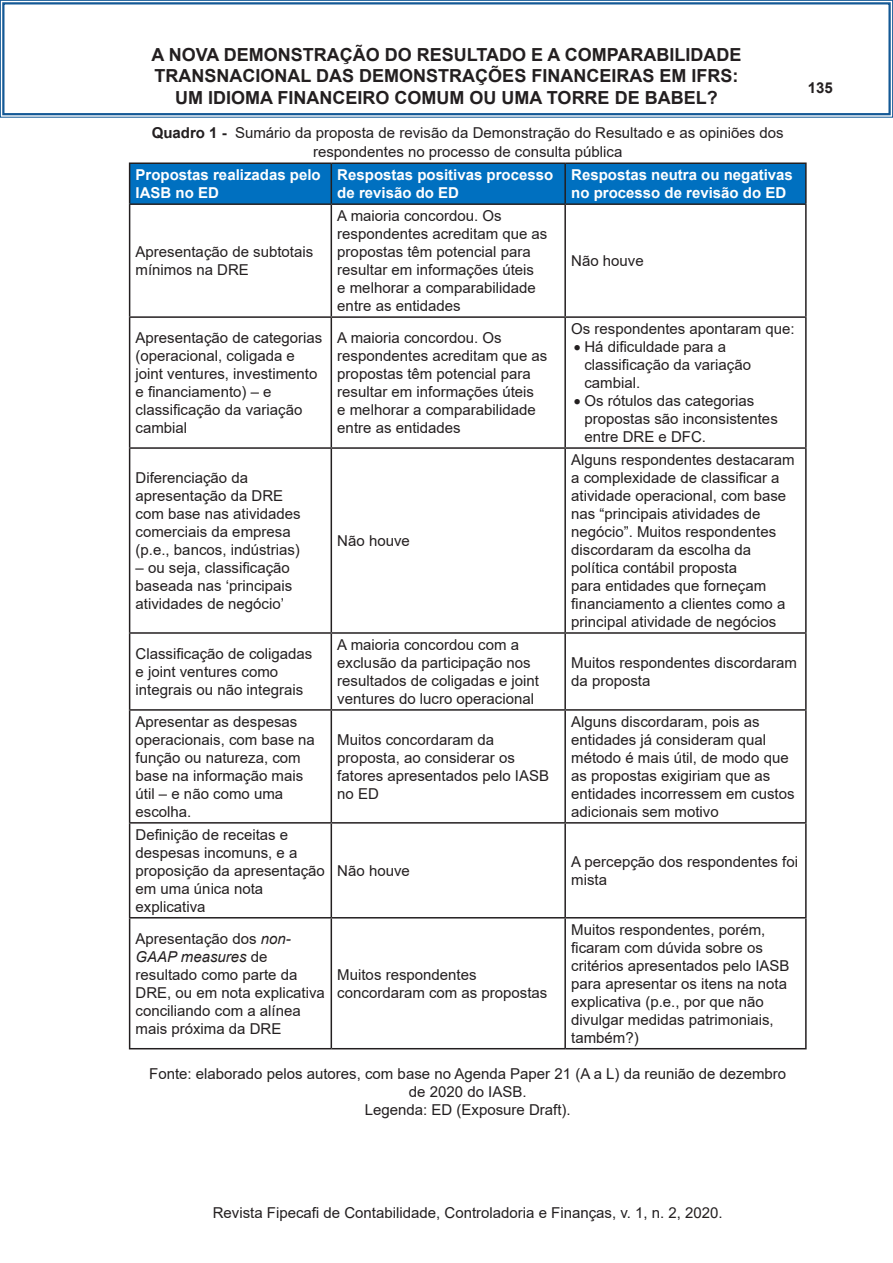
<style>
.page{position:relative;width:893px;height:1263px;background:#fff}
.page>*{position:absolute;margin:0;border:0;box-sizing:border-box;transform-origin:0 0}
.t1{font:700 18px/21.6px "Arial";color:#231f20;text-align:center}
.t2{font:15px/18px "Arial";color:#231f20}
.t3{font:700 15px/18px "Arial";color:#fff}
.t4{font:700 15px "Arial";color:#231f20}
.s1{font-weight:700}
.s2{font-style:italic}
</style>
<div class="page">
<div style="left:130px;top:164px;width:675px;height:39px;background:#0070c0"></div>
<hr style="left:129px;top:162px;width:202px;height:2px;background:#231f20">
<hr style="left:129px;top:164px;width:1px;height:39px;background:#231f20">
<hr style="left:331px;top:162px;width:234px;height:2px;background:#231f20">
<hr style="left:331px;top:164px;width:1px;height:39px;background:#231f20">
<hr style="left:565px;top:162px;width:242px;height:2px;background:#231f20">
<hr style="left:564px;top:164px;width:2px;height:39px;background:#231f20">
<hr style="left:805px;top:164px;width:2px;height:39px;background:#231f20">
<hr style="left:129px;top:203px;width:202px;height:2px;background:#231f20">
<hr style="left:129px;top:205px;width:1px;height:111px;background:#231f20">
<hr style="left:331px;top:203px;width:234px;height:2px;background:#231f20">
<hr style="left:331px;top:205px;width:1px;height:111px;background:#231f20">
<hr style="left:565px;top:203px;width:242px;height:2px;background:#231f20">
<hr style="left:564px;top:205px;width:2px;height:111px;background:#231f20">
<hr style="left:805px;top:205px;width:2px;height:111px;background:#231f20">
<hr style="left:129px;top:316px;width:202px;height:2px;background:#231f20">
<hr style="left:129px;top:318px;width:1px;height:129px;background:#231f20">
<hr style="left:331px;top:316px;width:234px;height:2px;background:#231f20">
<hr style="left:331px;top:318px;width:1px;height:129px;background:#231f20">
<hr style="left:565px;top:316px;width:242px;height:2px;background:#231f20">
<hr style="left:564px;top:318px;width:2px;height:129px;background:#231f20">
<hr style="left:805px;top:318px;width:2px;height:129px;background:#231f20">
<hr style="left:129px;top:447px;width:202px;height:2px;background:#231f20">
<hr style="left:129px;top:449px;width:1px;height:183px;background:#231f20">
<hr style="left:331px;top:447px;width:234px;height:2px;background:#231f20">
<hr style="left:331px;top:449px;width:1px;height:183px;background:#231f20">
<hr style="left:565px;top:447px;width:242px;height:2px;background:#231f20">
<hr style="left:564px;top:449px;width:2px;height:183px;background:#231f20">
<hr style="left:805px;top:449px;width:2px;height:183px;background:#231f20">
<hr style="left:129px;top:632px;width:202px;height:2px;background:#231f20">
<hr style="left:129px;top:634px;width:1px;height:75px;background:#231f20">
<hr style="left:331px;top:632px;width:234px;height:2px;background:#231f20">
<hr style="left:331px;top:634px;width:1px;height:75px;background:#231f20">
<hr style="left:565px;top:632px;width:242px;height:2px;background:#231f20">
<hr style="left:564px;top:634px;width:2px;height:75px;background:#231f20">
<hr style="left:805px;top:634px;width:2px;height:75px;background:#231f20">
<hr style="left:129px;top:709px;width:202px;height:2px;background:#231f20">
<hr style="left:129px;top:711px;width:1px;height:111px;background:#231f20">
<hr style="left:331px;top:709px;width:234px;height:2px;background:#231f20">
<hr style="left:331px;top:711px;width:1px;height:111px;background:#231f20">
<hr style="left:565px;top:709px;width:242px;height:2px;background:#231f20">
<hr style="left:564px;top:711px;width:2px;height:111px;background:#231f20">
<hr style="left:805px;top:711px;width:2px;height:111px;background:#231f20">
<hr style="left:129px;top:822px;width:202px;height:2px;background:#231f20">
<hr style="left:129px;top:824px;width:1px;height:93px;background:#231f20">
<hr style="left:331px;top:822px;width:234px;height:2px;background:#231f20">
<hr style="left:331px;top:824px;width:1px;height:93px;background:#231f20">
<hr style="left:565px;top:822px;width:242px;height:2px;background:#231f20">
<hr style="left:564px;top:824px;width:2px;height:93px;background:#231f20">
<hr style="left:805px;top:824px;width:2px;height:93px;background:#231f20">
<hr style="left:129px;top:917px;width:202px;height:1px;background:#231f20">
<hr style="left:129px;top:918px;width:1px;height:130px;background:#231f20">
<hr style="left:331px;top:917px;width:234px;height:1px;background:#231f20">
<hr style="left:331px;top:918px;width:1px;height:130px;background:#231f20">
<hr style="left:565px;top:917px;width:242px;height:1px;background:#231f20">
<hr style="left:564px;top:918px;width:2px;height:130px;background:#231f20">
<hr style="left:805px;top:918px;width:2px;height:130px;background:#231f20">
<hr style="left:129px;top:1048px;width:202px;height:1px;background:#231f20">
<hr style="left:331px;top:1048px;width:234px;height:1px;background:#231f20">
<hr style="left:565px;top:1048px;width:242px;height:1px;background:#231f20">
<svg style="left:0;top:0;width:893px;height:118px"></svg>
<div style="left:2px;top:2px;width:889px;height:113px;border:2px solid #145996"></div>
<p class="t1" style="left:151px;top:44px;width:591px">A NOVA DEMONSTRAÇÃO DO RESULTADO E A COMPARABILIDADE<br>TRANSNACIONAL DAS DEMONSTRAÇÕES FINANCEIRAS EM IFRS:<br>UM IDIOMA FINANCEIRO COMUM OU UMA TORRE DE BABEL?</p>
<p class="t2" style="left:152px;top:124px;width:633px;text-align:center"><span class="s1">Quadro 1 -</span> Sumário da proposta de revisão da Demonstração do Resultado e as opiniões dos respondentes no processo de consulta pública</p>
<p class="t3" style="left:136px;top:166px;width:187px">Propostas realizadas pelo<br>IASB no ED</p>
<p class="t3" style="left:337px;top:166px;width:217px">Respostas positivas processo de revisão do ED</p>
<p class="t3" style="left:571px;top:166px;width:223px">Respostas neutra ou negativas no processo de revisão do ED</p>
<p class="t2" style="left:136px;top:243px;width:179px">Apresentação de subtotais mínimos na DRE</p>
<p class="t2" style="left:337px;top:207px;width:212px">A maioria concordou. Os respondentes acreditam que as propostas têm potencial para resultar em informações úteis<br>e melhorar a comparabilidade entre as entidades</p>
<p class="t2" style="left:136px;top:329px;width:188px">Apresentação de categorias (operacional, coligada e joint ventures, investimento e financiamento) – e classificação da variação cambial</p>
<p class="t2" style="left:337px;top:329px;width:212px">A maioria concordou. Os respondentes acreditam que as propostas têm potencial para resultar em informações úteis<br>e melhorar a comparabilidade entre as entidades</p>
<p class="t2" style="left:136px;top:469px;width:167px">Diferenciação da apresentação da DRE com base nas atividades comerciais da empresa (p.e., bancos, indústrias)</p>
<p class="t2" style="left:136px;top:559px;width:158px">– ou seja, classificação baseada nas ‘principais atividades de negócio’</p>
<p class="t2" style="left:337px;top:532px;width:74px">Não houve</p>
<p class="t2" style="left:136px;top:644px;width:178px">Classificação de coligadas e joint ventures como integrais ou não integrais</p>
<p class="t2" style="left:337px;top:635px;width:203px">A maioria concordou com a exclusão da participação nos resultados de coligadas e joint ventures do lucro operacional</p>
<p class="t2" style="left:136px;top:712px;width:181px">Apresentar as despesas operacionais, com base na função ou natureza, com base na informação mais útil – e não como uma escolha.</p>
<p class="t2" style="left:337px;top:730px;width:213px">Muitos concordaram da proposta, ao considerar os fatores apresentados pelo IASB no ED</p>
<p class="t2" style="left:571px;top:252px;width:74px">Não houve</p>
<p class="t2" style="left:571px;top:320px;width:225px">Os respondentes apontaram que:</p>
<p class="t2" style="left:584px;top:338px;width:168px;text-indent:-11px">• Há dificuldade para a classificação da variação cambial.</p>
<p class="t2" style="left:584px;top:392px;width:195px;text-indent:-11px">• Os rótulos das categorias propostas são inconsistentes entre DRE e DFC.</p>
<p class="t2" style="left:571px;top:451px;width:225px">Alguns respondentes destacaram a complexidade de classificar a atividade operacional, com base nas “principais atividades de negócio”. Muitos respondentes discordaram da escolha da política contábil proposta<br>para entidades que forneçam financiamento a clientes como a principal atividade de negócios</p>
<p class="t2" style="left:571px;top:653px;width:227px">Muitos respondentes discordaram da proposta</p>
<p class="t2" style="left:571px;top:712px;width:225px">Alguns discordaram, pois as entidades já consideram qual método é mais útil, de modo que as propostas exigiriam que as entidades incorressem em custos adicionais sem motivo</p>
<p class="t2" style="left:136px;top:825px;width:191px">Definição de receitas e despesas incomuns, e a proposição da apresentação em uma única nota explicativa</p>
<p class="t2" style="left:337px;top:861px;width:74px">Não houve</p>
<p class="t2" style="left:571px;top:852px;width:228px">A percepção dos respondentes foi mista</p>
<p class="t2" style="left:571px;top:920px;width:220px">Muitos respondentes, porém, ficaram com dúvida sobre os critérios apresentados pelo IASB para apresentar os itens na nota explicativa (p.e., por que não divulgar medidas patrimoniais, também?)</p>
<p class="t2" style="left:149px;top:1065px;width:639px;text-align:center">Fonte: elaborado pelos autores, com base no Agenda Paper 21 (A a L) da reunião de dezembro de 2020 do IASB.</p>
<p class="t2" style="left:365px;top:1101px;width:207px">Legenda: ED (Exposure Draft).</p>
<p class="t2" style="left:136px;top:929px;width:191px">Apresentação dos <span class="s2">non-<br>GAAP measures</span> de resultado como parte da<br>DRE, ou em nota explicativa conciliando com a alínea mais próxima da DRE</p>
<p class="t2" style="left:337px;top:965px;width:212px">Muitos respondentes concordaram com as propostas</p>
<p class="t4" style="left:808px;top:77px;width:27px">135</p>
<p class="t2" style="left:213px;top:1203px;width:512px">Revista Fipecafi de Contabilidade, Controladoria e Finanças, v. 1, n. 2, 2020.</p>
</div>
